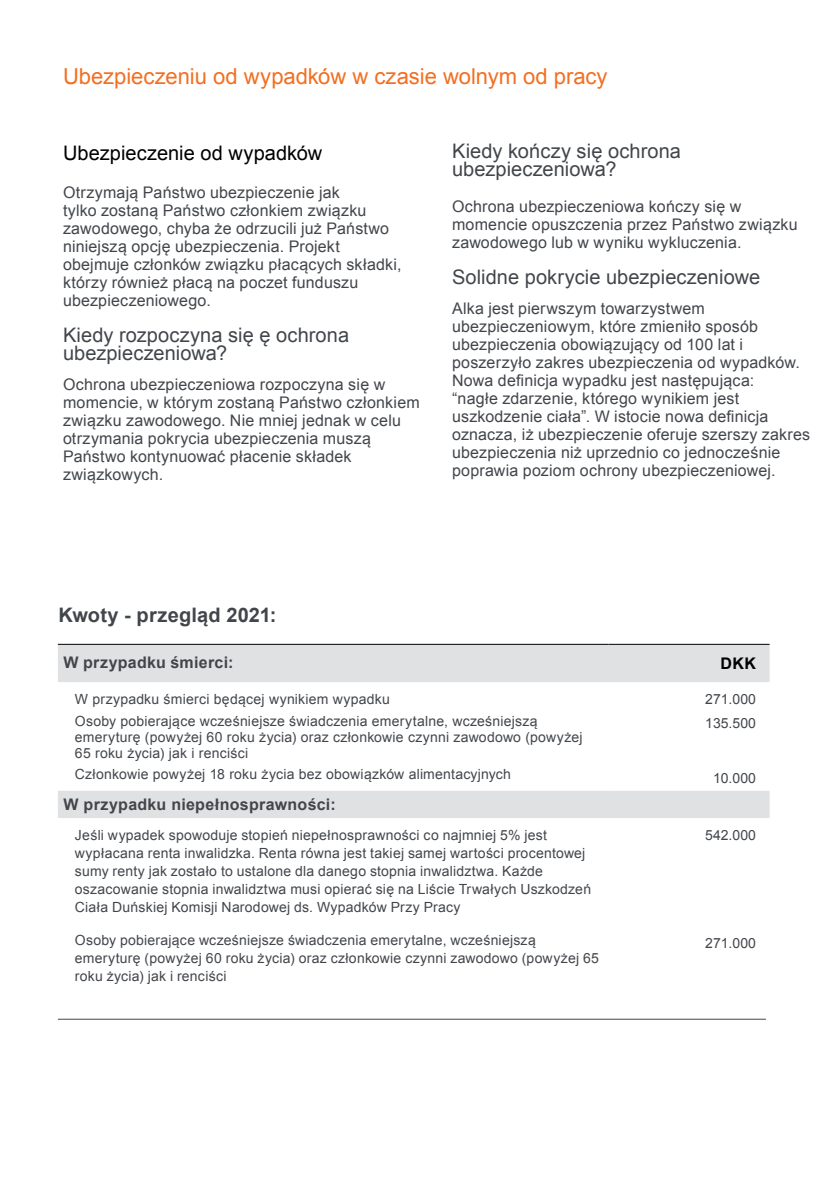
<style>
.page{position:relative;width:840px;height:1191px;background:#fff}
.page>*{position:absolute;margin:0;border:0;box-sizing:border-box;transform-origin:0 0}
.t1{font:22px "Arial";color:#f36f21}
.t2{font:20px/18px "Arial";letter-spacing:.005em;color:#42464b}
.t3{font:20px "Arial";letter-spacing:.005em;color:#000}
.t4{font:700 20px "Arial";letter-spacing:.01em;color:#42464b}
.t5{font:16px/18px "Arial";letter-spacing:.01em;color:#42464b}
.t6{font:700 16px "Arial";letter-spacing:.02em;color:#42464b}
.t7{font:700 16px "Arial";color:#000}
.t8{font:14px/18px "Arial";letter-spacing:.015em;color:#42464b}
</style>
<div class="page">
<div style="left:58px;top:645px;width:711px;height:37px;background:#e0e1e3"></div>
<div style="left:58px;top:791px;width:711px;height:27px;background:#e0e1e3"></div>
<hr style="left:58px;top:644px;width:550px;height:1px;background:#000">
<hr style="left:608px;top:644px;width:161px;height:1px;background:#000">
<hr style="left:58px;top:1018px;width:707px;height:1px;background:#42464b">
<h1 class="t1" style="left:63px;top:62px;width:546px">Ubezpieczeniu od wypadków w czasie wolnym od pracy</h1>
<p class="t3" style="left:63px;top:140px;width:261px">Ubezpieczenie od wypadków</p>
<p class="t5" style="left:63px;top:184px;width:340px">Otrzymają Państwo ubezpieczenie jak<br>tylko zostaną Państwo członkiem związku zawodowego, chyba że odrzucili już Państwo niniejszą opcję ubezpieczenia. Projekt obejmuje członków związku płacących składki, którzy również płacą na poczet funduszu ubezpieczeniowego.</p>
<p class="t2" style="left:63px;top:326px;width:287px">Kiedy rozpoczyna się ę ochrona ubezpieczeniowa?</p>
<p class="t5" style="left:63px;top:375px;width:358px">Ochrona ubezpieczeniowa rozpoczyna się w momencie, w którym zostaną Państwo członkiem związku zawodowego. Nie mniej jednak w celu otrzymania pokrycia ubezpieczenia muszą Państwo kontynuować płacenie składek związkowych.</p>
<p class="t2" style="left:452px;top:142px;width:230px">Kiedy kończy się ochrona ubezpieczeniowa?</p>
<p class="t5" style="left:452px;top:198px;width:347px">Ochrona ubezpieczeniowa kończy się w momencie opuszczenia przez Państwo związku zawodowego lub w wyniku wykluczenia.</p>
<p class="t2" style="left:452px;top:268px;width:309px">Solidne pokrycie ubezpieczeniowe</p>
<p class="t5" style="left:452px;top:299px;width:359px">Alka jest pierwszym towarzystwem ubezpieczeniowym, które zmieniło sposób ubezpieczenia obowiązujący od 100 lat i poszerzyło zakres ubezpieczenia od wypadków.<br>Nowa definicja wypadku jest następująca:<br>“nagłe zdarzenie, którego wynikiem jest uszkodzenie ciała”. W istocie nowa definicja oznacza, iż ubezpieczenie oferuje szerszy zakres ubezpieczenia niż uprzednio co jednocześnie poprawia poziom ochrony ubezpieczeniowej.</p>
<p class="t4" style="left:59px;top:602px;width:219px">Kwoty - przegląd 2021:</p>
<p class="t6" style="left:63px;top:652px;width:171px">W przypadku śmierci:</p>
<p class="t7" style="left:720px;top:653px;width:37px">DKK</p>
<p class="t8" style="left:75px;top:688px;width:464px;line-height:21.6px">W przypadku śmierci będącej wynikiem wypadku<br>Osoby pobierające wcześniejsze świadczenia emerytalne, wcześniejszą</p>
<p class="t8" style="left:75px;top:729px;width:509px;line-height:16px">emeryturę (powyżej 60 roku życia) oraz członkowie czynni zawodowo (powyżej<br>65 roku życia) jak i renciści</p>
<p class="t8" style="left:75px;top:765px;width:437px">Członkowie powyżej 18 roku życia bez obowiązków alimentacyjnych</p>
<p class="t8" style="left:704px;top:687px;width:52px;line-height:23.6px">271.000<br>135.500</p>
<p class="t8" style="left:712px;top:769px;width:44px">10.000</p>
<p class="t6" style="left:63px;top:794px;width:273px">W przypadku niepełnosprawności:</p>
<p class="t8" style="left:75px;top:826px;width:517px">Jeśli wypadek spowoduje stopień niepełnosprawności co najmniej 5% jest wypłacana renta inwalidzka. Renta równa jest takiej samej wartości procentowej sumy renty jak zostało to ustalone dla danego stopnia inwalidztwa. Każde oszacowanie stopnia inwalidztwa musi opierać się na Liście Trwałych Uszkodzeń Ciała Duńskiej Komisji Narodowej ds. Wypadków Przy Pracy</p>
<p class="t8" style="left:704px;top:826px;width:52px">542.000</p>
<p class="t8" style="left:75px;top:931px;width:525px">Osoby pobierające wcześniejsze świadczenia emerytalne, wcześniejszą emeryturę (powyżej 60 roku życia) oraz członkowie czynni zawodowo (powyżej 65 roku życia) jak i renciści</p>
<p class="t8" style="left:704px;top:934px;width:52px">271.000</p>
</div>
